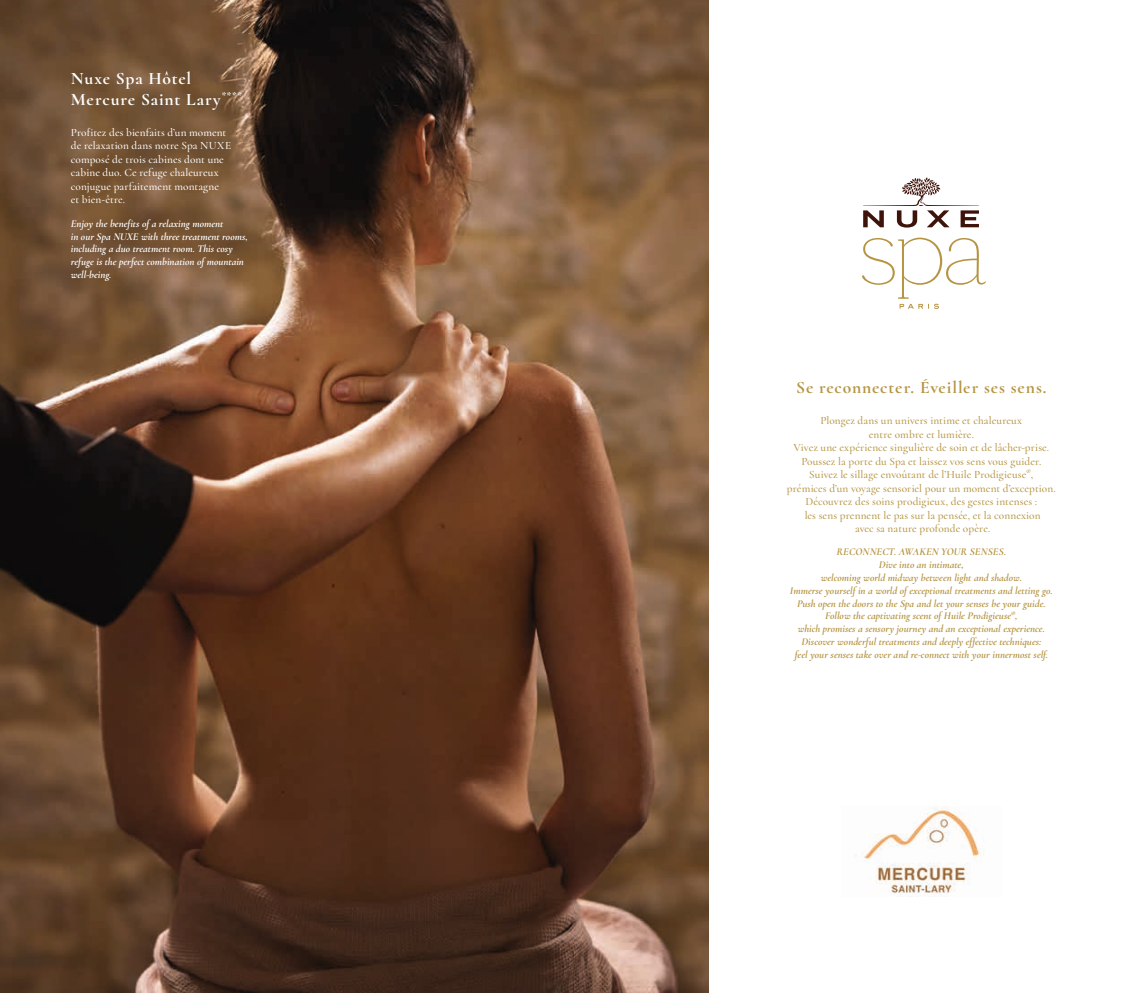
<style>
.page{position:relative;width:1134px;height:993px;background:#fff}
.page>*{position:absolute;margin:0;border:0;box-sizing:border-box;transform-origin:0 0}
.t1{font:700 17.5px/21px "Cormorant";letter-spacing:.045em;color:#fff}
.t2{font:700 17.5px "Cormorant";letter-spacing:.05em;color:#b69441}
.t3{font:500 11.25px/13.5px "Cormorant";letter-spacing:.005em;color:#b69441;text-align:center}
.t4{font:500 11.25px/13.5px "Cormorant";letter-spacing:.005em;color:#fff}
.t5{font:italic 700 10.62px/12.8px "Cormorant";color:#b69441;text-align:center}
.t6{font:italic 700 10.62px/12.8px "Cormorant";color:#fff}
</style>
<div class="page">
<img style="left:0;top:0;width:709px;height:992px">
<svg style="left:863px;top:177px;width:116px;height:50px"></svg>
<svg style="left:862px;top:237px;width:124px;height:72px"></svg>
<img style="left:855px;top:806px;width:129px;height:89px">
<h1 class="t1" style="left:71px;top:67px;width:173px">Nuxe Spa Hôtel<br>Mercure Saint Lary<sup>****</sup></h1>
<p class="t4" style="left:71px;top:125px;width:162px">Profitez des bienfaits d’un moment de relaxation dans notre Spa NUXE composé de trois cabines dont une cabine duo. Ce refuge chaleureux conjugue parfaitement montagne<br>et bien-être.</p>
<p class="t6" style="left:71px;top:217px;width:179px">Enjoy the benefits of a relaxing moment<br>in our Spa NUXE with three treatment rooms, including a duo treatment room. This cosy refuge is the perfect combination of mountain well-being.</p>
<h1 class="t2" style="left:796px;top:376px;width:252px">Se reconnecter. Éveiller ses sens.</h1>
<p class="t3" style="left:787px;top:413px;width:270px">Plongez dans un univers intime et chaleureux<br>entre ombre et lumière.<br>Vivez une expérience singulière de soin et de lâcher-prise.<br>Poussez la porte du Spa et laissez vos sens vous guider.<br>Suivez le sillage envoûtant de l’Huile Prodigieuse<sup>®</sup>,<br>prémices d’un voyage sensoriel pour un moment d’exception.<br>Découvrez des soins prodigieux, des gestes intenses :<br>les sens prennent le pas sur la pensée, et la connexion<br>avec sa nature profonde opère.</p>
<p class="t5" style="left:790px;top:545px;width:264px">RECONNECT. AWAKEN YOUR SENSES.<br>Dive into an intimate,<br>welcoming world midway between light and shadow.<br>Immerse yourself in a world of exceptional treatments and letting go.<br>Push open the doors to the Spa and let your senses be your guide.<br>Follow the captivating scent of Huile Prodigieuse<sup>®</sup>,<br>which promises a sensory journey and an exceptional experience.<br>Discover wonderful treatments and deeply effective techniques:<br>feel your senses take over and re-connect with your innermost self.</p>
</div>
